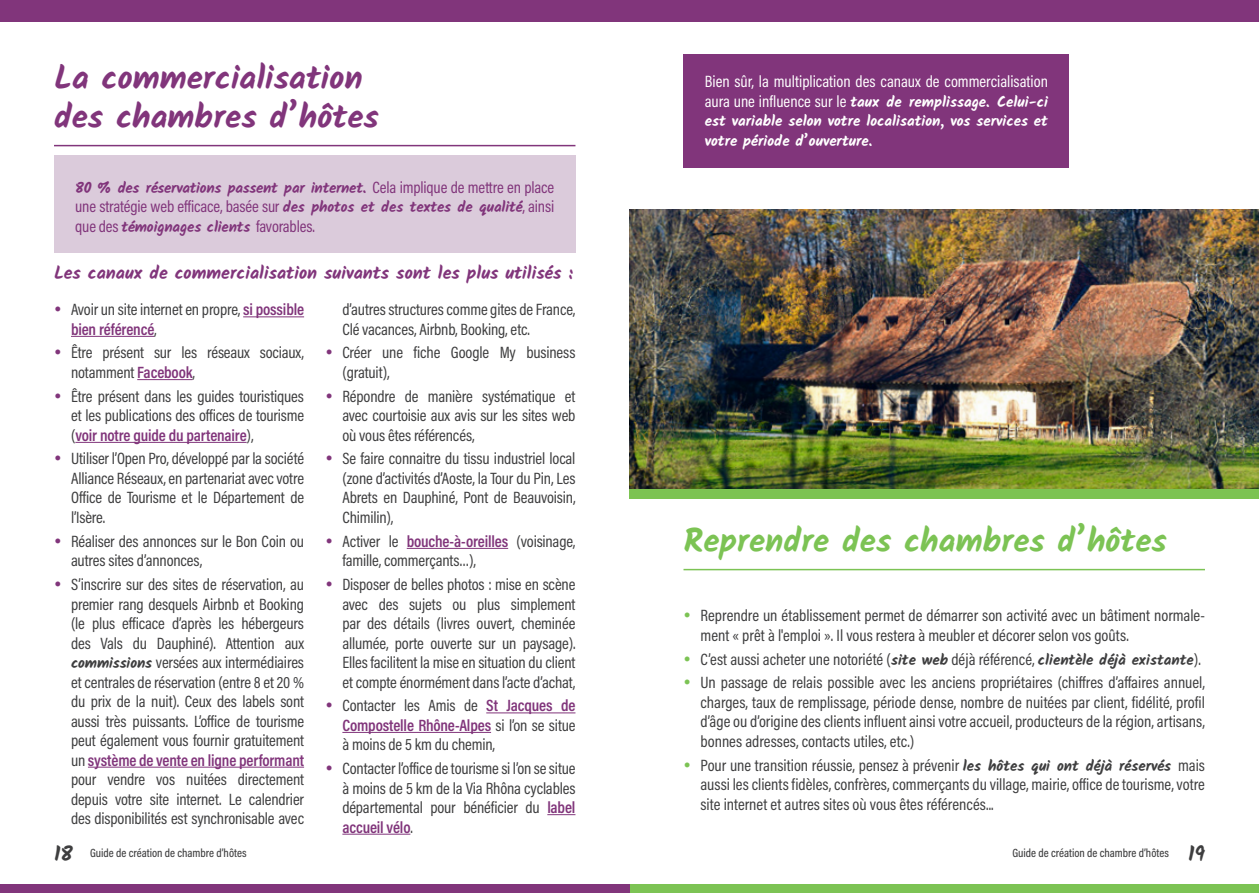
<style>
.page{position:relative;width:1259px;height:893px;background:#fff}
.page>*{position:absolute;margin:0;border:0;box-sizing:border-box;transform-origin:0 0}
.Titre_Violet{font:700 33px/39px "Kalam";color:#81357b}
.Titre_Vert{font:700 33px "Kalam";color:#7cc354}
.t1{font:700 18px "Kalam";color:#81357b}
.t2{font:16.5px/19.5px "Acumin Pro Cond";letter-spacing:-.01em;color:#3e3e3f;text-align:justify}
.LABEUR{font:16.5px "Acumin Pro Cond";letter-spacing:-.01em;color:#81357b}
.LABEUR-2{font:16.5px "Acumin Pro Cond";color:#fff}
.LABEUR-3{font:700 15px/19.5px "Kalam";color:#fff;text-align:justify}
.LABEUR-4{font:700 15px "Kalam";letter-spacing:-.02em;color:#81357b}
.t3{font:500 12px "Acumin Pro Cond";color:#3e3e3f}
.s1{font-family:"Acumin Pro Cond";font-weight:400;font-size:16.5px}
.s2{font-family:"Kalam";font-weight:700;font-size:15px}
.s3{font-weight:600;color:#81357b}
.s4{font-family:"Kalam";font-weight:700;font-size:21px}
</style>
<div class="page">
<div style="left:629px;top:477px;width:630px;height:22px;background:#7cc352"></div>
<div style="left:629px;top:0;width:630px;height:21px;background:#81357b"></div>
<div style="left:0;top:0;width:629px;height:21px;background:#81357b"></div>
<div style="left:629px;top:884px;width:630px;height:9px;background:#7cc354"></div>
<div style="left:0;top:884px;width:629px;height:9px;background:#81357b"></div>
<div style="left:683px;top:54px;width:386px;height:113px;background:#81357b"></div>
<hr style="left:54px;top:145px;width:521px;height:1px;background:#81357b">
<hr style="left:243px;top:316px;width:61px;height:1px;background:#81357b">
<hr style="left:71px;top:336px;width:83px;height:1px;background:#81357b">
<hr style="left:137px;top:379px;width:55px;height:1px;background:#81357b">
<hr style="left:75px;top:442px;width:172px;height:1px;background:#81357b">
<hr style="left:88px;top:767px;width:216px;height:1px;background:#81357b">
<hr style="left:407px;top:548px;width:101px;height:1px;background:#81357b">
<hr style="left:486px;top:712px;width:89px;height:1px;background:#81357b">
<hr style="left:342px;top:732px;width:149px;height:1px;background:#81357b">
<svg style="left:547px;top:814px;width:28px;height:1px"></svg>
<hr style="left:342px;top:834px;width:68px;height:1px;background:#81357b">
<div style="left:54px;top:156px;width:521px;height:97px;background:#dbcbdb"></div>
<img style="left:630px;top:209px;width:629px;height:279px">
<hr style="left:683px;top:569px;width:522px;height:1px;background:#7cc354">
<p class="Titre_Violet" style="left:54px;top:58px;width:326px">La commercialisation des chambres d’hôtes</p>
<p class="LABEUR-4" style="left:75px;top:179px;width:480px">80 % des réservations passent par internet. <span class="s1">Cela implique de mettre en place</span></p>
<p class="LABEUR" style="left:75px;top:196px;width:480px">une stratégie web efficace, basée sur <span class="s2">des photos et des textes de qualité</span>, ainsi</p>
<p class="LABEUR-4" style="left:75px;top:218px;width:241px"><span class="s1">que des</span> témoignages clients <span class="s1">favorables.</span></p>
<p class="t1" style="left:54px;top:262px;width:520px">Les canaux de commercialisation suivants sont les plus utilisés :</p>
<p class="t2" style="left:71px;top:299px;width:235px">Avoir un site internet en propre, <span class="s3">si possible bien référencé</span>,</p>
<p class="t2" style="left:71px;top:343px;width:235px">Être présent sur les réseaux sociaux, notamment <span class="s3">Facebook</span>,</p>
<p class="t2" style="left:71px;top:386px;width:234px">Être présent dans les guides touristiques et les publications des offices de tourisme (<span class="s3">voir notre guide du partenaire</span>),</p>
<p class="t2" style="left:71px;top:449px;width:235px">Utiliser l’Open Pro, développé par la société Alliance Réseaux, en partenariat avec votre Office de Tourisme et le Département de l’Isère.</p>
<p class="t2" style="left:71px;top:531px;width:235px">Réaliser des annonces sur le Bon Coin ou autres sites d’annonces,</p>
<p class="t2" style="left:71px;top:574px;width:235px">S’inscrire sur des sites de réservation, au premier rang desquels Airbnb et Booking (le plus efficace d’après les hébergeurs des Vals du Dauphiné). Attention aux <span class="s2">commissions</span> versées aux intermédiaires et centrales de réservation (entre 8 et 20 % du prix de la nuit). Ceux des labels sont aussi très puissants. L’office de tourisme peut également vous fournir gratuitement un <span class="s3">système de vente en ligne performant </span>pour vendre vos nuitées directement depuis votre site internet. Le calendrier des disponibilités est synchronisable avec</p>
<p class="t2" style="left:342px;top:299px;width:235px">d’autres structures comme gites de France,<br>Clé vacances, Airbnb, Booking, etc.</p>
<p class="t2" style="left:342px;top:343px;width:234px">Créer une fiche Google My business (gratuit),</p>
<p class="t2" style="left:342px;top:386px;width:235px">Répondre de manière systématique et avec courtoisie aux avis sur les sites web où vous êtes référencés,</p>
<p class="t2" style="left:342px;top:449px;width:235px">Se faire connaitre du tissu industriel local (zone d’activités d’Aoste, la Tour du Pin, Les Abrets en Dauphiné, Pont de Beauvoisin, Chimilin),</p>
<p class="t2" style="left:342px;top:531px;width:235px">Activer le <span class="s3">bouche-à-oreilles</span> (voisinage, famille, commerçants…),</p>
<p class="t2" style="left:342px;top:574px;width:235px">Disposer de belles photos : mise en scène avec des sujets ou plus simplement par des détails (livres ouvert, cheminée allumée, porte ouverte sur un paysage).<br>Elles facilitent la mise en situation du client et compte énormément dans l’acte d’achat,</p>
<p class="t2" style="left:342px;top:695px;width:235px">Contacter les Amis de <span class="s3">St Jacques de Compostelle Rhône-Alpes</span> si l’on se situe à moins de 5 km du chemin,</p>
<p class="t2" style="left:342px;top:758px;width:235px">Contacter l’office de tourisme si l’on se situe à moins de 5 km de la Via Rhôna cyclables départemental pour bénéficier du <span class="s3">label accueil vélo</span>.</p>
<p class="LABEUR-2" style="left:705px;top:71px;width:345px">Bien sûr, la multiplication des canaux de commercialisation</p>
<p class="LABEUR-3" style="left:705px;top:92px;width:345px"><span class="s1">aura une influence sur le</span> taux de remplissage. Celui-ci est variable selon votre localisation, vos services et votre période d’ouverture.</p>
<p class="Titre_Vert" style="left:683px;top:521px;width:485px">Reprendre des chambres d’hôtes</p>
<p class="t2" style="left:700px;top:606px;width:506px">Reprendre un établissement permet de démarrer son activité avec un bâtiment normale&shy;ment « prêt à l'emploi ». Il vous restera à meubler et décorer selon vos goûts.</p>
<p class="t2" style="left:700px;top:649px;width:502px">C’est aussi acheter une notoriété (<span class="s2">site web</span> déjà référencé, <span class="s2">clientèle déjà existante</span>).</p>
<p class="t2" style="left:700px;top:673px;width:506px">Un passage de relais possible avec les anciens propriétaires (chiffres d’affaires annuel, charges, taux de remplissage, période dense, nombre de nuitées par client, fidélité, profil d’âge ou d’origine des clients influent ainsi votre accueil, producteurs de la région, artisans, bonnes adresses, contacts utiles, etc.)</p>
<p class="t2" style="left:700px;top:755px;width:506px">Pour une transition réussie, pensez à prévenir <span class="s2">les hôtes qui ont déjà réservés</span> mais aussi les clients fidèles, confrères, commerçants du village, mairie, office de tourisme, votre site internet et autres sites où vous êtes référencés...</p>
<p class="t3" style="left:54px;top:845px;width:194px"><span class="s4">18</span> Guide de création de chambre d’hôtes</p>
<p class="t3" style="left:1012px;top:845px;width:194px">Guide de création de chambre d’hôtes <span class="s4">19</span></p>
</div>
